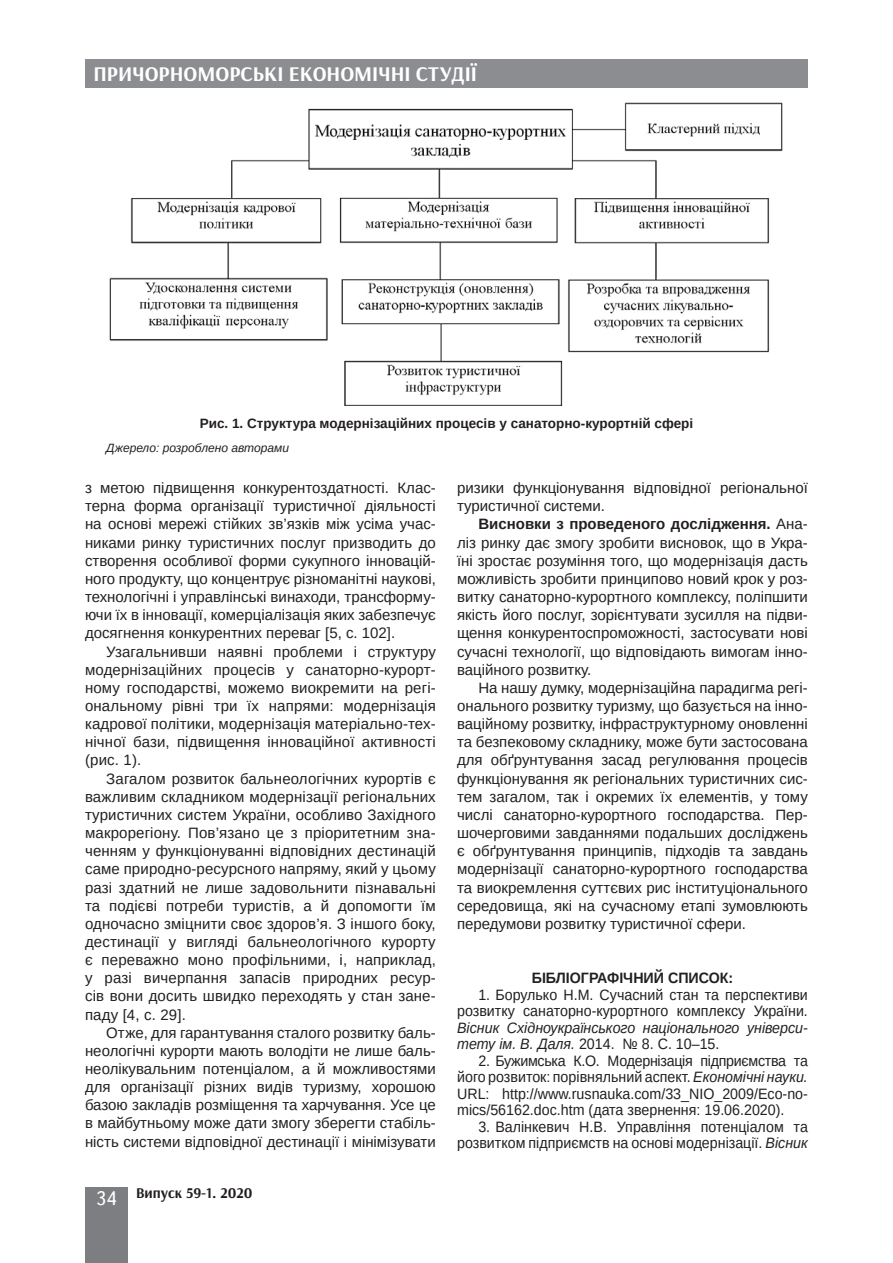
<style>
.page{position:relative;width:893px;height:1263px;background:#fff}
.page>*{position:absolute;margin:0;border:0;box-sizing:border-box;transform-origin:0 0}
.t1{font:700 21px "Arsenal";color:#fff}
.t2{font:15px/18.1px "Arimo";color:#231f20;text-align:justify}
.t3{font:15px/16.5px "Arimo";color:#231f20;text-align:justify;scale:.95 1}
.Литература_шапка{font:700 15px "Arimo";color:#231f20;scale:.95 1}
.t4{font:700 15px "Arsenal";color:#231f20}
.Рисунок{font:700 13.5px "Arimo";color:#231f20}
.Джерело{font:italic 12px "Arimo";color:#231f20}
.s1{font-family:"Ukrainian Text";font-weight:400;font-size:19.5px;color:#fff}
.s2{font-weight:700}
.s3{font-style:italic}
</style>
<div class="page">
<div style="left:85px;top:59px;width:723px;height:29px;background:#8b8d90"></div>
<div style="left:85px;top:1186px;width:43px;height:76px;background:#7c7e81"></div>
<img style="left:109px;top:102px;width:674px;height:304px">
<h1 class="t1" style="left:94px;top:61px;width:385px">ПРИЧОРНОМОРСЬКІ ЕКОНОМІЧНІ СТУДІЇ</h1>
<p class="Рисунок" style="left:200px;top:414px;width:495px">Рис. 1. Структура модернізаційних процесів у санаторно-курортній сфері</p>
<p class="Джерело" style="left:106px;top:440px;width:184px">Джерело: розроблено авторами</p>
<p class="t2" style="left:85px;top:479px;width:352px">з метою підвищення конкурентоздатності. Клас&shy;терна форма організації туристичної діяльності на основі мережі стійких зв’язків між усіма учас&shy;никами ринку туристичних послуг призводить до створення особливої форми сукупного інновацій&shy;ного продукту, що концентрує різноманітні наукові, технологічні і управлінські винаходи, трансформу&shy;ючи їх в інновації, комерціалізація яких забезпечує досягнення конкурентних переваг [5, с. 102].</p>
<p class="t2" style="left:85px;top:642px;width:352px;text-indent:21px">Узагальнивши наявні проблеми і структуру модернізаційних процесів у санаторно-курорт&shy;ному господарстві, можемо виокремити на регі&shy;ональному рівні три їх напрями: модернізація кадрової політики, модернізація матеріально-тех&shy;нічної бази, підвищення інноваційної активності (рис. 1).</p>
<p class="t2" style="left:85px;top:769px;width:352px;text-indent:21px">Загалом розвиток бальнеологічних курортів є важливим складником модернізації регіональних туристичних систем України, особливо Західного макрорегіону. Пов’язано це з пріоритетним зна&shy;ченням у функціонуванні відповідних дестинацій саме природно-ресурсного напряму, який у цьому разі здатний не лише задовольнити пізнавальні та подієві потреби туристів, а й допомогти їм одночасно зміцнити своє здоров’я. З іншого боку, дестинації у вигляді бальнеологічного курорту є переважно моно профільними, і, наприклад, у разі вичерпання запасів природних ресур&shy;сів вони досить швидко переходять у стан зане&shy;паду [4, с. 29].</p>
<p class="t2" style="left:85px;top:1023px;width:352px;text-indent:21px">Отже, для гарантування сталого розвитку баль&shy;неологічні курорти мають володіти не лише баль&shy;неолікувальним потенціалом, а й можливостями для організації різних видів туризму, хорошою базою закладів розміщення та харчування. Усе це в майбутньому може дати змогу зберегти стабіль&shy;ність системи відповідної дестинації і мінімізувати</p>
<p class="t4" style="left:96px;top:1183px;width:158px"><span class="s1">34</span> Випуск 59-1. 2020</p>
<p class="t2" style="left:457px;top:479px;width:352px">ризики функціонування відповідної регіональної туристичної системи.</p>
<p class="t2" style="left:457px;top:515px;width:352px;text-indent:21px"><span class="s2">Висновки з проведеного дослідження.</span> Ана&shy;ліз ринку дає змогу зробити висновок, що в Укра&shy;їні зростає розуміння того, що модернізація дасть можливість зробити принципово новий крок у роз&shy;витку санаторно-курортного комплексу, поліпшити якість його послуг, зорієнтувати зусилля на підви&shy;щення конкурентоспроможності, застосувати нові сучасні технології, що відповідають вимогам інно&shy;ваційного розвитку.</p>
<p class="t2" style="left:457px;top:679px;width:352px;text-indent:21px">На нашу думку, модернізаційна парадигма регі&shy;онального розвитку туризму, що базується на інно&shy;ваційному розвитку, інфраструктурному оновленні та безпековому складнику, може бути застосована для обґрунтування засад регулювання процесів функціонування як регіональних туристичних сис&shy;тем загалом, так і окремих їх елементів, у тому числі санаторно-курортного господарства. Пер&shy;шочерговими завданнями подальших досліджень є обґрунтування принципів, підходів та завдань модернізації санаторно-курортного господарства та виокремлення суттєвих рис інституціонального середовища, які на сучасному етапі зумовлюють передумови розвитку туристичної сфери.</p>
<p class="Литература_шапка" style="left:532px;top:968px;width:214px">БІБЛІОГРАФІЧНИЙ СПИСОК:</p>
<p class="t3" style="left:457px;top:986px;width:371px;text-indent:21px">1. Борулько Н.М. Сучасний стан та перспективи розвитку санаторно-курортного комплексу України.<br><span class="s3">Вісник Східноукраїнського національного універси&shy;тету ім. В. Даля.</span> 2014. № 8. С. 10–15.</p>
<p class="t3" style="left:457px;top:1052px;width:371px;text-indent:21px">2. Бужимська К.О. Модернізація підприємства та його розвиток: порівняльний аспект. <span class="s3">Економічні науки.<br></span>URL: http://www.rusnauka.com/33_NIO_2009/Eco-no&shy;mics/56162.doc.htm (дата звернення: 19.06.2020).</p>
<p class="t3" style="left:457px;top:1118px;width:371px;text-align:right">3. Валінкевич Н.В. Управління потенціалом та розвитком підприємств на основі модернізації. <span class="s3">Вісник</span></p>
</div>
